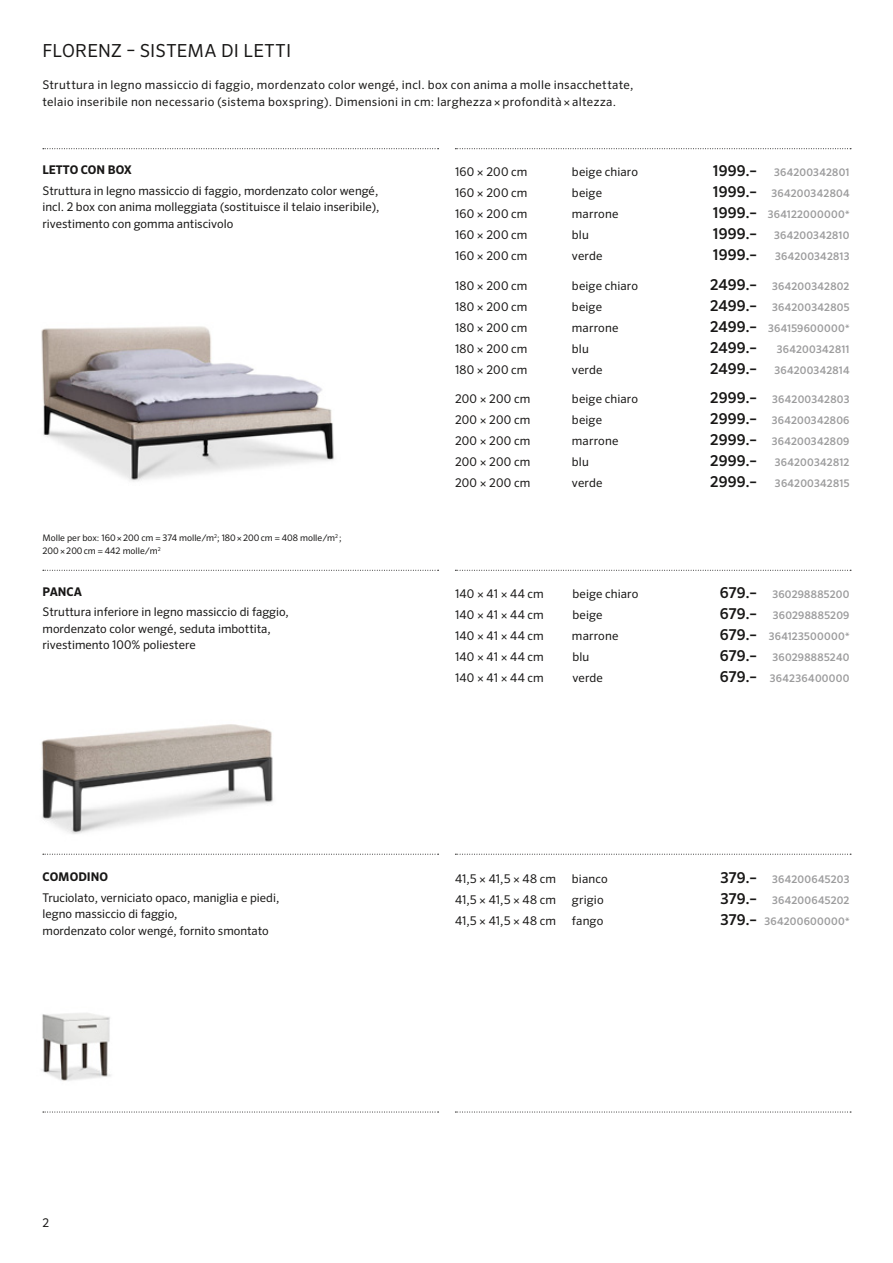
<style>
.page{position:relative;width:893px;height:1263px;background:#fff}
.page>*{position:absolute;margin:0;border:0;box-sizing:border-box;transform-origin:0 0}
.t1{font:18px "Sero OT";letter-spacing:.01em;color:#181716}
.t2{font:500 15px "Sero OT";color:#181716}
.t3{font:12px/16.5px "Sero OT";letter-spacing:.01em;color:#181716}
.t4{font:700 12px "Sero OT";color:#181716}
.t5{font:500 10.5px "Sero OT";letter-spacing:.025em;color:#9c9c9d}
.t6{font:9px/13.5px "Sero OT";color:#181716}
.s1{font-size:15px;color:#181716}
</style>
<div class="page">
<img style="left:41px;top:326px;width:293px;height:156px">
<img style="left:41px;top:724px;width:232px;height:110px">
<img style="left:42px;top:1013px;width:69px;height:68px">
<svg style="left:43px;top:148px;width:396px;height:1px"></svg>
<svg style="left:455px;top:148px;width:396px;height:1px"></svg>
<svg style="left:43px;top:570px;width:396px;height:1px"></svg>
<svg style="left:455px;top:570px;width:396px;height:1px"></svg>
<svg style="left:43px;top:854px;width:396px;height:1px"></svg>
<svg style="left:455px;top:854px;width:396px;height:1px"></svg>
<svg style="left:43px;top:1112px;width:396px;height:1px"></svg>
<svg style="left:455px;top:1112px;width:396px;height:1px"></svg>
<h1 class="t1" style="left:43px;top:39px;width:250px">FLORENZ – SISTEMA DI LETTI</h1>
<p class="t3" style="left:43px;top:77px;width:592px">Struttura in legno massiccio di faggio, mordenzato color wengé, incl. box con anima a molle insacchettate, telaio inseribile non necessario (sistema boxspring). Dimensioni in cm: larghezza × profondità × altezza.</p>
<p class="t4" style="left:43px;top:162px;width:91px">LETTO CON BOX</p>
<p class="t3" style="left:43px;top:182px;width:338px;text-align:justify">Struttura in legno massiccio di faggio, mordenzato color wengé, incl. 2 box con anima molleggiata (sostituisce il telaio inseribile), rivestimento con gomma antiscivolo</p>
<p class="t6" style="left:43px;top:531px;width:301px">Molle per box: 160×200 cm = 374 molle/m<sup>2</sup>; 180×200cm = 408 molle/m<sup>2</sup> ;<br>200×200cm = 442 molle/m<sup>2</sup></p>
<p class="t4" style="left:43px;top:584px;width:41px">PANCA</p>
<p class="t3" style="left:43px;top:604px;width:248px">Struttura inferiore in legno massiccio di faggio, mordenzato color wengé, seduta imbottita, rivestimento 100% poliestere</p>
<p class="t4" style="left:43px;top:869px;width:67px">COMODINO</p>
<p class="t3" style="left:43px;top:889px;width:238px">Truciolato, verniciato opaco, maniglia e piedi, legno massiccio di faggio,<br>mordenzato color wengé, fornito smontato</p>
<p class="t3" style="left:455px;top:164px;width:74px">160 × 200 cm</p>
<p class="t3" style="left:572px;top:164px;width:68px">beige chiaro</p>
<p class="t5" style="left:713px;top:166px;width:138px"><span class="s1">1999.–</span> 364200342801</p>
<p class="t3" style="left:455px;top:185px;width:74px">160 × 200 cm</p>
<p class="t3" style="left:572px;top:185px;width:32px">beige</p>
<p class="t5" style="left:713px;top:187px;width:138px"><span class="s1">1999.–</span> 364200342804</p>
<p class="t3" style="left:455px;top:206px;width:74px">160 × 200 cm</p>
<p class="t3" style="left:572px;top:206px;width:48px">marrone</p>
<p class="t5" style="left:713px;top:208px;width:138px"><span class="s1">1999.–</span> 364122000000*</p>
<p class="t3" style="left:455px;top:227px;width:74px">160 × 200 cm</p>
<p class="t3" style="left:572px;top:227px;width:18px">blu</p>
<p class="t5" style="left:713px;top:229px;width:138px"><span class="s1">1999.–</span> 364200342810</p>
<p class="t3" style="left:455px;top:248px;width:74px">160 × 200 cm</p>
<p class="t3" style="left:572px;top:248px;width:32px">verde</p>
<p class="t5" style="left:713px;top:250px;width:138px"><span class="s1">1999.–</span> 364200342813</p>
<p class="t3" style="left:455px;top:277px;width:74px">180 × 200 cm</p>
<p class="t3" style="left:572px;top:277px;width:68px">beige chiaro</p>
<p class="t5" style="left:710px;top:280px;width:141px"><span class="s1">2499.–</span> 364200342802</p>
<p class="t3" style="left:455px;top:298px;width:74px">180 × 200 cm</p>
<p class="t3" style="left:572px;top:298px;width:32px">beige</p>
<p class="t5" style="left:710px;top:301px;width:141px"><span class="s1">2499.–</span> 364200342805</p>
<p class="t3" style="left:455px;top:319px;width:74px">180 × 200 cm</p>
<p class="t3" style="left:572px;top:319px;width:48px">marrone</p>
<p class="t5" style="left:710px;top:322px;width:141px"><span class="s1">2499.–</span> 364159600000*</p>
<p class="t3" style="left:455px;top:340px;width:74px">180 × 200 cm</p>
<p class="t3" style="left:572px;top:340px;width:18px">blu</p>
<p class="t2" style="left:710px;top:338px;width:48px">2499.–</p>
<p class="t5" style="left:777px;top:343px;width:74px">364200342811</p>
<p class="t3" style="left:455px;top:361px;width:74px">180 × 200 cm</p>
<p class="t3" style="left:572px;top:361px;width:32px">verde</p>
<p class="t5" style="left:710px;top:364px;width:141px"><span class="s1">2499.–</span> 364200342814</p>
<p class="t3" style="left:455px;top:391px;width:77px">200 × 200 cm</p>
<p class="t3" style="left:572px;top:391px;width:68px">beige chiaro</p>
<p class="t5" style="left:710px;top:393px;width:141px"><span class="s1">2999.–</span> 364200342803</p>
<p class="t3" style="left:455px;top:412px;width:77px">200 × 200 cm</p>
<p class="t3" style="left:572px;top:412px;width:32px">beige</p>
<p class="t5" style="left:710px;top:414px;width:141px"><span class="s1">2999.–</span> 364200342806</p>
<p class="t3" style="left:455px;top:433px;width:77px">200 × 200 cm</p>
<p class="t3" style="left:572px;top:433px;width:48px">marrone</p>
<p class="t5" style="left:710px;top:435px;width:141px"><span class="s1">2999.–</span> 364200342809</p>
<p class="t3" style="left:455px;top:454px;width:77px">200 × 200 cm</p>
<p class="t3" style="left:572px;top:454px;width:18px">blu</p>
<p class="t5" style="left:710px;top:456px;width:141px"><span class="s1">2999.–</span> 364200342812</p>
<p class="t3" style="left:455px;top:475px;width:77px">200 × 200 cm</p>
<p class="t3" style="left:572px;top:475px;width:32px">verde</p>
<p class="t5" style="left:710px;top:477px;width:141px"><span class="s1">2999.–</span> 364200342815</p>
<p class="t3" style="left:455px;top:585px;width:90px">140 × 41 × 44 cm</p>
<p class="t3" style="left:572px;top:585px;width:68px">beige chiaro</p>
<p class="t5" style="left:720px;top:588px;width:131px"><span class="s1">679.–</span> 360298885200</p>
<p class="t3" style="left:455px;top:606px;width:90px">140 × 41 × 44 cm</p>
<p class="t3" style="left:572px;top:606px;width:32px">beige</p>
<p class="t5" style="left:720px;top:609px;width:131px"><span class="s1">679.–</span> 360298885209</p>
<p class="t3" style="left:455px;top:627px;width:90px">140 × 41 × 44 cm</p>
<p class="t3" style="left:572px;top:627px;width:48px">marrone</p>
<p class="t5" style="left:720px;top:630px;width:131px"><span class="s1">679.–</span> 364123500000*</p>
<p class="t3" style="left:455px;top:648px;width:90px">140 × 41 × 44 cm</p>
<p class="t3" style="left:572px;top:648px;width:18px">blu</p>
<p class="t5" style="left:720px;top:651px;width:131px"><span class="s1">679.–</span> 360298885240</p>
<p class="t3" style="left:455px;top:669px;width:90px">140 × 41 × 44 cm</p>
<p class="t3" style="left:572px;top:669px;width:32px">verde</p>
<p class="t5" style="left:720px;top:672px;width:131px"><span class="s1">679.–</span> 364236400000</p>
<p class="t3" style="left:455px;top:870px;width:103px">41,5 × 41,5 × 48 cm</p>
<p class="t3" style="left:572px;top:870px;width:37px">bianco</p>
<p class="t5" style="left:720px;top:873px;width:131px"><span class="s1">379.–</span> 364200645203</p>
<p class="t3" style="left:455px;top:891px;width:103px">41,5 × 41,5 × 48 cm</p>
<p class="t3" style="left:572px;top:891px;width:33px">grigio</p>
<p class="t5" style="left:720px;top:894px;width:131px"><span class="s1">379.–</span> 364200645202</p>
<p class="t3" style="left:455px;top:912px;width:103px">41,5 × 41,5 × 48 cm</p>
<p class="t3" style="left:572px;top:912px;width:33px">fango</p>
<p class="t5" style="left:720px;top:915px;width:130px"><span class="s1">379.–</span> 364200600000*</p>
<p class="t3" style="left:43px;top:1214px;width:8px">2</p>
</div>
